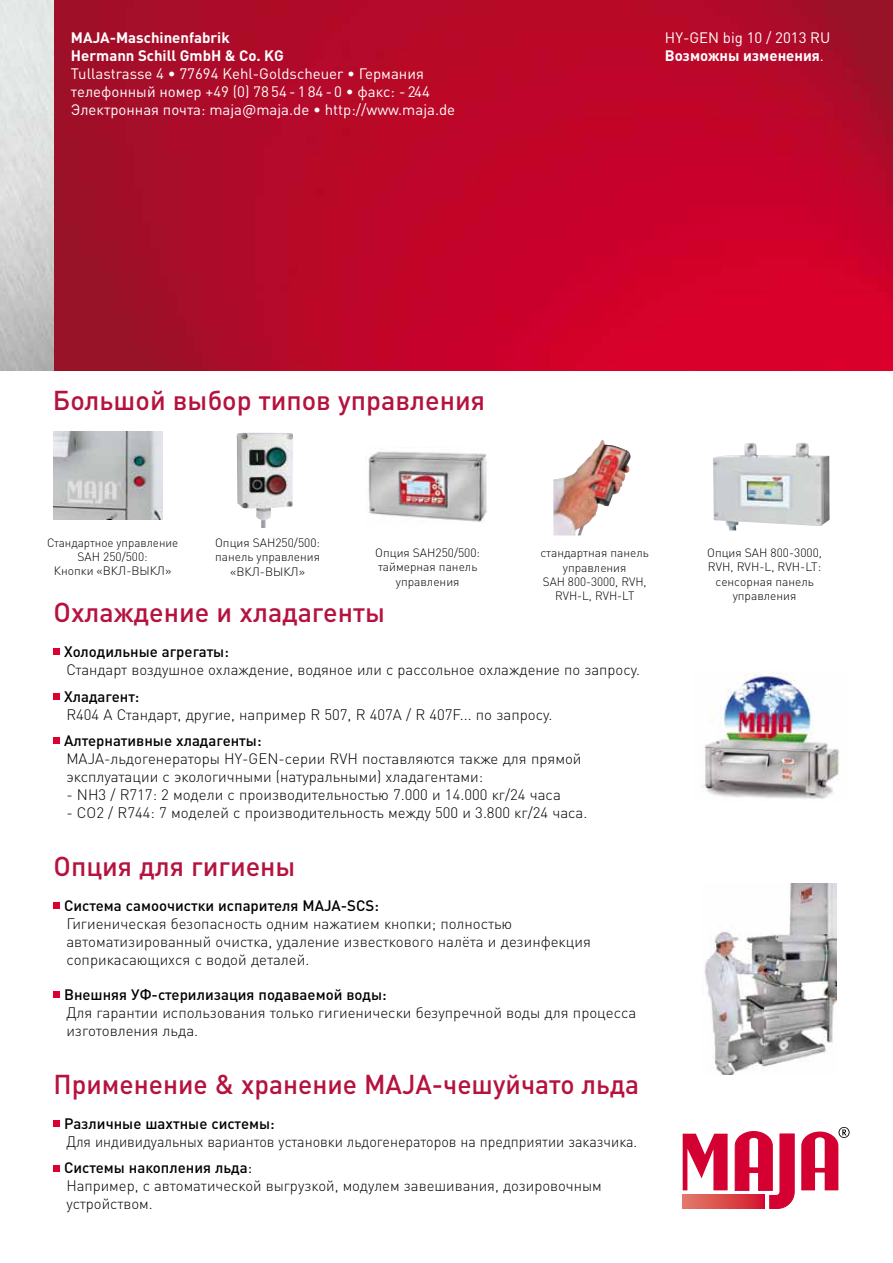
<style>
.page{position:relative;width:893px;height:1263px;background:#fff}
.page>*{position:absolute;margin:0;border:0;box-sizing:border-box;transform-origin:0 0}
.t1{font:500 27px "DIN Pro";color:#b5123e}
.t2{font:300 15px/18px "DIN Pro";color:#000}
.t3{font:500 15px "DIN Pro";color:#000}
.t4{font:15px/18px "DIN Pro";color:#fff}
.t5{font:300 15px/26.5px "DIN Pro";color:#000;scale:.95 1}
.t6{font:700 15px "DIN Pro";color:#fff}
.t7{font:300 12px/14.4px "DIN Pro";color:#000;text-align:center}
.s1{font-weight:400}
.s2{font-weight:500}
</style>
<div class="page">
<svg style="left:683px;top:1134px;width:45px;height:56px"></svg>
<svg style="left:734px;top:1131px;width:61px;height:78px"></svg>
<svg style="left:801px;top:1127px;width:49px;height:63px"></svg>
<svg style="left:682px;top:1195px;width:82px;height:14px"></svg>
<img style="left:53px;top:0;width:840px;height:371px">
<div style="left:54px;top:648px;width:6px;height:7px;background:#db0031"></div>
<svg style="left:54px;top:693px;width:6px;height:6px"></svg>
<div style="left:54px;top:737px;width:6px;height:7px;background:#db0031"></div>
<div style="left:54px;top:902px;width:6px;height:7px;background:#db0031"></div>
<div style="left:54px;top:991px;width:6px;height:7px;background:#db0031"></div>
<div style="left:54px;top:1120px;width:6px;height:7px;background:#db0031"></div>
<svg style="left:54px;top:1165px;width:6px;height:6px"></svg>
<img style="left:704px;top:883px;width:133px;height:192px">
<img style="left:702px;top:672px;width:138px;height:127px">
<img style="left:54px;top:432px;width:108px;height:87px">
<img style="left:237px;top:432px;width:56px;height:96px">
<img style="left:553px;top:440px;width:78px;height:95px">
<img style="left:368px;top:451px;width:119px;height:72px">
<img style="left:713px;top:443px;width:117px;height:87px">
<p class="t6" style="left:71px;top:28px;width:160px">MAJA-Maschinenfabrik</p>
<p class="t4" style="left:665px;top:28px;width:167px">HY-GEN big 10 / 2013 RU</p>
<p class="t6" style="left:71px;top:46px;width:214px">Hermann Schill GmbH &amp; Co. KG</p>
<p class="t6" style="left:665px;top:46px;width:161px">Возможны изменения<span class="s1">.</span></p>
<p class="t4" style="left:71px;top:64px;width:386px">Tullastrasse 4 • 77694 Kehl-Goldscheuer • Германия телефонный номер +49 (0) 78 54 - 1 84 - 0 • факс: - 244<br>Электронная почта: maja@maja.de • http://www.maja.de</p>
<h1 class="t1" style="left:53px;top:382px;width:434px">Большой выбор типов управления</h1>
<p class="t7" style="left:47px;top:534px;width:133px">Стандартное управление<br>SAH 250/500:<br>Кнопки «ВКЛ-ВЫКЛ»</p>
<p class="t7" style="left:215px;top:535px;width:107px">Опция SAH250/500: панель управления «ВКЛ-ВЫКЛ»</p>
<p class="t7" style="left:375px;top:545px;width:106px">Опция SAH250/500: таймерная панель управления</p>
<p class="t7" style="left:540px;top:545px;width:110px">стандартная панель управления<br>SAH 800-3000, RVH,<br>RVH-L, RVH-LT</p>
<p class="t7" style="left:707px;top:545px;width:116px">Опция SAH 800-3000,<br>RVH, RVH-L, RVH-LT: сенсорная панель управления</p>
<h1 class="t1" style="left:54px;top:594px;width:333px">Охлаждение и хладагенты</h1>
<p class="t3" style="left:64px;top:641px;width:166px">Холодильные агрегаты:</p>
<p class="t2" style="left:66px;top:660px;width:575px">Стандарт воздушное охлаждение, водяное или с рассольное охлаждение по запросу.</p>
<p class="t3" style="left:64px;top:686px;width:77px">Xладагент:</p>
<p class="t2" style="left:66px;top:704px;width:488px">R404 A Стандарт, другие, например R 507, R 407A / R 407F... по запросу.</p>
<p class="t3" style="left:64px;top:730px;width:199px">Алтернативные хладагенты:</p>
<p class="t2" style="left:66px;top:749px;width:517px">MAJA-льдогенераторы HY-GEN-серии RVH поставляются также для прямой эксплуатации с экологичными (натуральными) хладагентами:</p>
<p class="t2" style="left:66px;top:785px;width:496px">- NH3 / R717: 2 модели с производительностью 7.000 и 14.000 кг/24 часа</p>
<p class="t2" style="left:66px;top:803px;width:523px">- CO2 / R744: 7 моделей с производительность между 500 и 3.800 кг/24 часа.</p>
<h1 class="t1" style="left:54px;top:848px;width:244px">Опция для гигиены</h1>
<p class="t3" style="left:64px;top:895px;width:316px">Система самоочистки испарителя MAJA-SCS:</p>
<p class="t2" style="left:66px;top:914px;width:526px">Гигиеническая безопасность одним нажатием кнопки; полностью автоматизированный очистка, удаление известкового налёта и дезинфекция соприкасающихся с водой деталей.</p>
<p class="t3" style="left:64px;top:984px;width:324px">Внешняя УФ-стерилизация подаваемой воды:</p>
<p class="t2" style="left:66px;top:1003px;width:571px">Для гарантии использования только гигиенически безупречной воды для процесса изготовления льда.</p>
<h1 class="t1" style="left:54px;top:1066px;width:587px">Применение &amp; хранение MAJA-чешуйчато льда</h1>
<p class="t3" style="left:64px;top:1113px;width:212px">Различные шахтные системы:</p>
<p class="t5" style="left:64px;top:1127px;width:605px">Для индивидуальных вариантов установки льдогенераторов на предприятии заказчика.<br><span class="s2">Системы накопления льда</span><span class="s1">:</span></p>
<p class="t2" style="left:66px;top:1176px;width:537px">Например, с автоматической выгрузкой, модулем завешивания, дозировочным устройством.</p>
</div>
